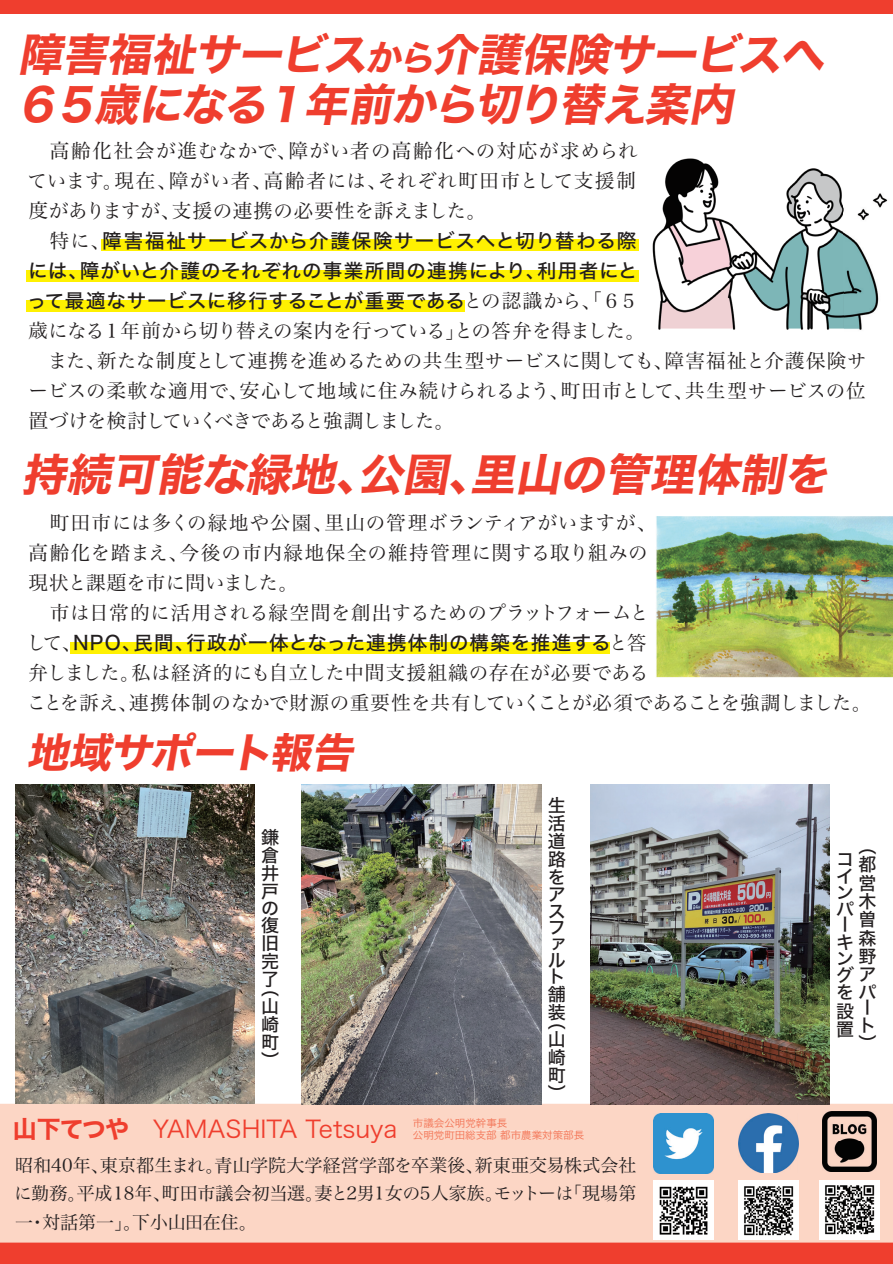
<style>
.page{position:relative;width:893px;height:1264px;background:#fff}
.page>*{position:absolute;margin:0;border:0;box-sizing:border-box;transform-origin:0 0}
.t1{font:italic 44.25px/49.5px "Hiragino Sans W7";color:#ef3e2e}
.t2{font:italic 41.4px "Hiragino Sans W7";color:#ef3e2e}
.t3{font:24px "Hiragino Sans W3";color:#ef3e2e}
.t4{font:19.5px/30px "Hira Min Pro N W3";letter-spacing:.01em;color:#231f20}
.t5{font:19.5px/30px "Hira Min Pro N W3";letter-spacing:-.01em;color:#231f20}
.t6{font:19.5px/30px "Hiragino Sans W5";letter-spacing:.045em;color:#231f20;text-align:justify}
.t7{font:18px/28.5px "Hira Min Pro W3";color:#231f20;text-align:justify}
.t8{font:18px/17.2px "Hiragino Sans W5";color:#231f20;text-align:justify}
.t9{font:10.5px/12.6px "Hiragino Sans W3";color:#f37254}
.s1{font-size:35.4px}
.s2{font-family:"Hira Min Pro N W3"}
.s3{font-family:"Hiragino Sans W7"}
</style>
<div class="page">
<div style="left:0;top:0;width:893px;height:13px;background:#ef3e2e"></div>
<div style="left:0;top:1242px;width:893px;height:21px;background:#ef3e2e"></div>
<div style="left:0;top:1103px;width:893px;height:139px;background:#fcd6c5"></div>
<img style="left:653px;top:1113px;width:60px;height:60px">
<img style="left:653px;top:1180px;width:60px;height:59px">
<img style="left:738px;top:1180px;width:60px;height:59px">
<img style="left:822px;top:1111px;width:54px;height:60px">
<img style="left:819px;top:1179px;width:60px;height:60px">
<div style="left:413px;top:1117px;width:94px;height:10px;background:#fcd6c5"></div>
<div style="left:413px;top:1130px;width:171px;height:10px;background:#fcd6c5"></div>
<img style="left:738px;top:1113px;width:60px;height:59px">
<div style="left:26px;top:270px;width:612px;height:12px;background:#fff101"></div>
<div style="left:26px;top:300px;width:438px;height:12px;background:#fff101"></div>
<div style="left:101px;top:239px;width:537px;height:12px;background:#fff101"></div>
<div style="left:71px;top:642px;width:539px;height:12px;background:#fff101"></div>
<img style="left:302px;top:785px;width:239px;height:318px">
<img style="left:590px;top:785px;width:239px;height:318px">
<img style="left:656px;top:516px;width:237px;height:161px">
<img style="left:652px;top:158px;width:236px;height:172px">
<img style="left:15px;top:785px;width:240px;height:317px">
<h1 class="t1" style="left:14px;top:32px;width:824px">障害福祉サービス<span class="s1">から</span>介護保険サービスへ<br>６５歳になる１年前から切り替え案内</h1>
<p class="t4" style="left:28px;top:134px;width:611px;text-align:justify">　高齢化社会が進むなかで、障がい者の高齢化への対応が求められています。現在、障がい者、高齢者には、それぞれ町田市として支援制度がありますが、支援の連携の必要性を訴えました。</p>
<p class="t6" style="left:27px;top:224px;width:612px"><span class="s2">　特に、</span>障害福祉サービスから介護保険サービスへと切り替わる際には、障がいと介護のそれぞれの事業所間の連携により、利用者にとって最適なサービスに移行することが重要である<span class="s2">との認識から、「６５</span></p>
<p class="t5" style="left:28px;top:314px;width:839px">歳になる１年前から切り替えの案内を行っている」との答弁を得ました。<br>　また、新たな制度として連携を進めるための共生型サービスに関しても、障害福祉と介護保険サービスの柔軟な適用で、安心して地域に住み続けられるよう、町田市として、共生型サービスの位置づけを検討していくべきであると強調しました。</p>
<h1 class="t1" style="left:21px;top:452px;width:821px">持続可能な緑地、公園、里山の管理体制を</h1>
<p class="t4" style="left:29px;top:506px;width:629px">　町田市には多くの緑地や公園、里山の管理ボランティアがいますが、高齢化を踏まえ、今後の市内緑地保全の維持管理に関する取り組みの現状と課題を市に問いました。<br>　市は日常的に活用される緑空間を創出するためのプラットフォームと</p>
<p class="t6" style="left:26px;top:627px;width:622px"><span class="s2">して、</span>NPO、民間、行政が一体となった連携体制の構築を推進する<span class="s2">と答</span></p>
<p class="t4" style="left:27px;top:656px;width:846px">弁しました。私は経済的にも自立した中間支援組織の存在が必要である<br>ことを訴え、連携体制のなかで財源の重要性を共有していくことが必須であることを強調しました。</p>
<h2 class="t2" style="left:26px;top:719px;width:340px">地域サポート報告</h2>
<p class="t8" style="left:261px;top:827px;width:19px;line-height:17.9px">鎌倉井戸の復旧完了</p>
<p class="t8" style="left:261px;top:978px;width:19px;line-height:18px">（山崎町）</p>
<p class="t8" style="left:547px;top:795px;width:19px">生活道路をアスファルト舗装</p>
<p class="t8" style="left:547px;top:1010px;width:19px;line-height:18px">（山崎町）</p>
<p class="t3" style="left:13px;top:1107px;width:386px"><span class="s3">山下てつや　</span>YAMASHITA Tetsuya</p>
<p class="t7" style="left:14px;top:1148px;width:624px">昭和40年、東京都生まれ。青山学院大学経営学部を卒業後、新東亜交易株式会社に勤務。平成18年、町田市議会初当選。妻と2男1女の5人家族。モットーは「現場第一・対話第一」。下小山田在住。</p>
<p class="t9" style="left:413px;top:1115px;width:173px">市議会公明党幹事長<br>公明党町田総支部 都市農業対策部長</p>
<p class="t8" style="left:836px;top:835px;width:42px;line-height:18.3px;text-align:right">（都営木曽森ン野グアをパ</p>
<p class="t8" style="left:858px;top:997px;width:19px;line-height:18px">ート）</p>
<p class="t8" style="left:836px;top:849px;width:19px">コイ</p>
<p class="t8" style="left:836px;top:882px;width:19px">ンパ</p>
<p class="t8" style="left:836px;top:914px;width:19px;line-height:18px">ーキ</p>
<p class="t8" style="left:836px;top:1000px;width:19px;line-height:18.5px">設置</p>
</div>
